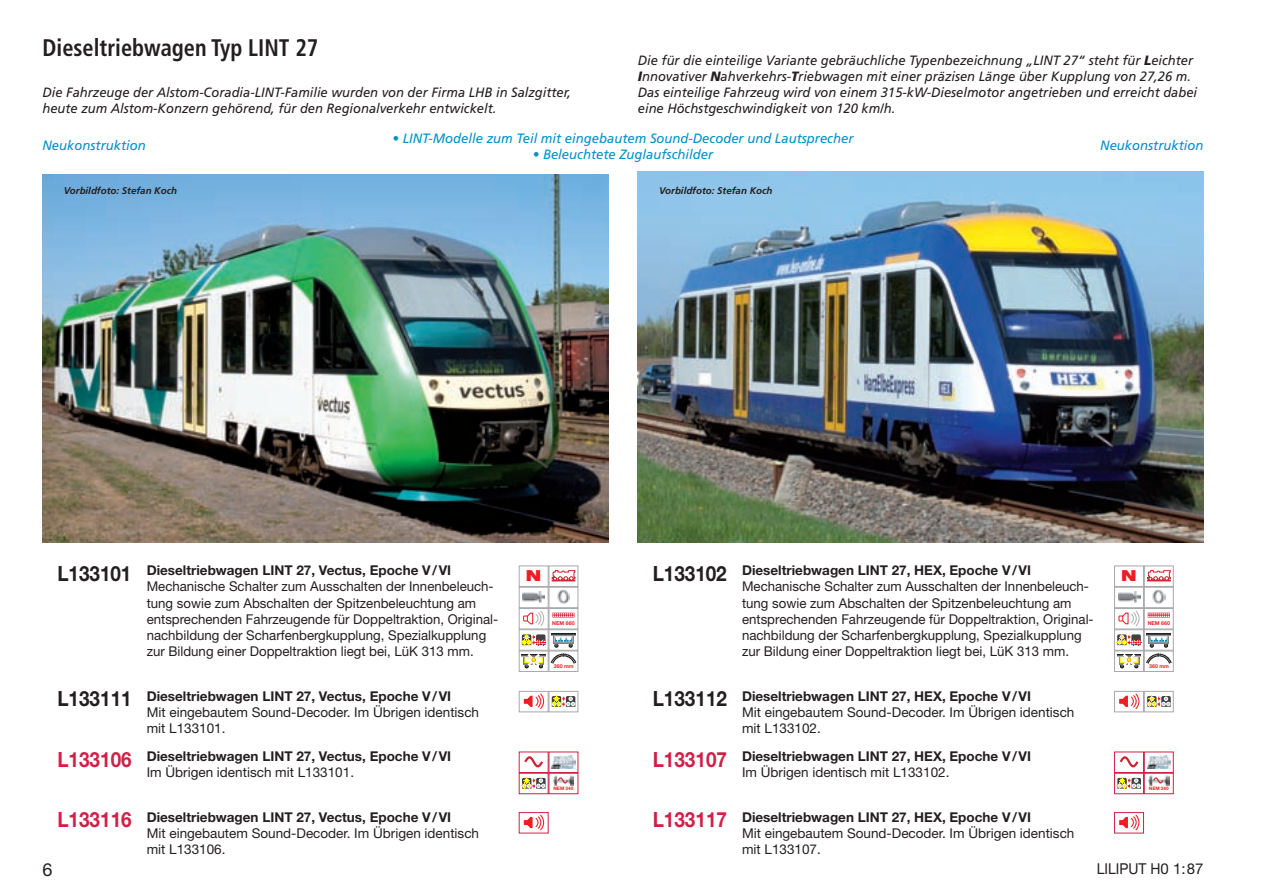
<style>
.page{position:relative;width:1263px;height:893px;background:#fff}
.page>*{position:absolute;margin:0;border:0;box-sizing:border-box;transform-origin:0 0}
.t1{font:700 condensed 24px "Frutiger";color:#231f20;scale:.93 1}
.t2{font:700 21px "Helvetica Neue LT Std";color:#231f20;scale:.9 1}
.t3{font:700 21px "Helvetica Neue LT Std";color:#d12048;scale:.9 1}
.t4{font:18px "Helvetica Neue LT Std";color:#231f20}
.t5{font:900 expanded 15.15px "Helvetica Neue";color:#ee1d23}
.t6{font:15px "Helvetica Neue LT Std";color:#231f20;scale:.93 1}
.t7{font:13.5px/16.2px "Helvetica Neue LT Std";color:#231f20}
.t8{font:italic 13.5px/16.2px "Frutiger";color:#231f20;scale:.96 1}
.t9{font:700 13.5px "Helvetica Neue LT Std";color:#231f20}
.t10{font:italic 13.5px "Frutiger";color:#0092c8}
.t11{font:italic 700 9.75px "Frutiger";color:#231f20}
.t12{font:700 5.25px "Helvetica Neue";color:#ee1d23}
.t13{font:700 4.65px "Helvetica Neue";color:#ee1d23}
.s1{font-weight:900}
</style>
<div class="page">
<img style="left:638px;top:172px;width:565px;height:370px">
<img style="left:43px;top:174px;width:565px;height:368px">
<div style="left:523px;top:655px;width:21px;height:10px;background:#8e8d71"></div>
<div style="left:524px;top:656px;width:19px;height:7px;border:1px solid #fff101"></div>
<svg style="left:525px;top:654px;width:18px;height:14px"></svg>
<div style="left:519px;top:651px;width:30px;height:21px;border:1px solid #a8a9ad"></div>
<svg style="left:1118px;top:656px;width:21px;height:9px"></svg>
<svg style="left:1117px;top:654px;width:24px;height:2px"></svg>
<svg style="left:1120px;top:654px;width:18px;height:14px"></svg>
<div style="left:1114px;top:651px;width:30px;height:21px;border:1px solid #a8a9ad"></div>
<svg style="left:523px;top:611px;width:22px;height:15px"></svg>
<div style="left:519px;top:608px;width:30px;height:21px;border:1px solid #a8a9ad"></div>
<svg style="left:1118px;top:611px;width:22px;height:15px"></svg>
<div style="left:1114px;top:608px;width:30px;height:21px;border:1px solid #a8a9ad"></div>
<svg style="left:521px;top:634px;width:25px;height:11px"></svg>
<div style="left:519px;top:629px;width:30px;height:22px;border:1px solid #a8a9ad"></div>
<svg style="left:1116px;top:634px;width:25px;height:11px"></svg>
<div style="left:1114px;top:629px;width:30px;height:22px;border:1px solid #a8a9ad"></div>
<svg style="left:551px;top:653px;width:25px;height:11px"></svg>
<div style="left:549px;top:651px;width:29px;height:21px;border:1px solid #a8a9ad"></div>
<svg style="left:1146px;top:653px;width:26px;height:11px"></svg>
<div style="left:1144px;top:651px;width:30px;height:21px;border:1px solid #a8a9ad"></div>
<svg style="left:552px;top:634px;width:23px;height:13px"></svg>
<div style="left:549px;top:629px;width:29px;height:22px;border:1px solid #a8a9ad"></div>
<svg style="left:1147px;top:634px;width:23px;height:13px"></svg>
<div style="left:1144px;top:629px;width:30px;height:22px;border:1px solid #a8a9ad"></div>
<img style="left:523px;top:592px;width:22px;height:10px">
<div style="left:519px;top:587px;width:30px;height:21px;border:1px solid #a8a9ad"></div>
<img style="left:1118px;top:592px;width:22px;height:10px">
<div style="left:1114px;top:587px;width:30px;height:21px;border:1px solid #a8a9ad"></div>
<svg style="left:551px;top:570px;width:24px;height:11px"></svg>
<div style="left:549px;top:566px;width:29px;height:21px;border:1px solid #a8a9ad"></div>
<svg style="left:1147px;top:570px;width:24px;height:11px"></svg>
<div style="left:1144px;top:566px;width:30px;height:21px;border:1px solid #a8a9ad"></div>
<svg style="left:552px;top:613px;width:22px;height:4px"></svg>
<div style="left:549px;top:608px;width:29px;height:21px;border:1px solid #a8a9ad"></div>
<svg style="left:1148px;top:613px;width:22px;height:4px"></svg>
<div style="left:1144px;top:608px;width:30px;height:21px;border:1px solid #a8a9ad"></div>
<img style="left:557px;top:590px;width:13px;height:14px">
<div style="left:549px;top:587px;width:29px;height:21px;border:1px solid #a8a9ad"></div>
<img style="left:1152px;top:590px;width:13px;height:14px">
<div style="left:1144px;top:587px;width:30px;height:21px;border:1px solid #a8a9ad"></div>
<div style="left:519px;top:566px;width:30px;height:21px;border:1px solid #a8a9ad"></div>
<div style="left:1114px;top:566px;width:30px;height:21px;border:1px solid #a8a9ad"></div>
<svg style="left:551px;top:696px;width:24px;height:11px"></svg>
<div style="left:549px;top:691px;width:29px;height:21px;border:1px solid #a8a9ad"></div>
<svg style="left:1146px;top:696px;width:25px;height:11px"></svg>
<div style="left:1144px;top:691px;width:30px;height:21px;border:1px solid #a8a9ad"></div>
<svg style="left:521px;top:778px;width:25px;height:11px"></svg>
<div style="left:519px;top:773px;width:30px;height:21px;border:1px solid #d12048"></div>
<svg style="left:1117px;top:778px;width:24px;height:11px"></svg>
<div style="left:1114px;top:773px;width:30px;height:21px;border:1px solid #d12048"></div>
<svg style="left:551px;top:755px;width:25px;height:14px"></svg>
<img style="left:552px;top:756px;width:23px;height:12px">
<div style="left:549px;top:752px;width:29px;height:21px;border:1px solid #d12048"></div>
<svg style="left:1147px;top:755px;width:24px;height:14px"></svg>
<img style="left:1147px;top:756px;width:23px;height:12px">
<div style="left:1144px;top:752px;width:30px;height:21px;border:1px solid #d12048"></div>
<svg style="left:524px;top:756px;width:19px;height:12px"></svg>
<div style="left:519px;top:752px;width:30px;height:21px;border:1px solid #d12048"></div>
<svg style="left:1119px;top:756px;width:20px;height:12px"></svg>
<div style="left:1114px;top:752px;width:30px;height:21px;border:1px solid #d12048"></div>
<img style="left:553px;top:776px;width:21px;height:9px">
<svg style="left:557px;top:777px;width:12px;height:7px"></svg>
<div style="left:549px;top:773px;width:29px;height:21px;border:1px solid #d12048"></div>
<img style="left:1148px;top:776px;width:21px;height:9px">
<svg style="left:1152px;top:777px;width:12px;height:7px"></svg>
<div style="left:1144px;top:773px;width:30px;height:21px;border:1px solid #d12048"></div>
<svg style="left:524px;top:814px;width:21px;height:17px"></svg>
<div style="left:519px;top:812px;width:30px;height:21px;border:1px solid #d12048"></div>
<svg style="left:1119px;top:814px;width:21px;height:17px"></svg>
<div style="left:1114px;top:812px;width:30px;height:21px;border:1px solid #d12048"></div>
<svg style="left:524px;top:693px;width:21px;height:16px"></svg>
<div style="left:519px;top:691px;width:30px;height:21px;border:1px solid #a8a9ad"></div>
<svg style="left:1119px;top:693px;width:21px;height:16px"></svg>
<div style="left:1114px;top:691px;width:30px;height:21px;border:1px solid #a8a9ad"></div>
<h1 class="t1" style="left:43px;top:38px;width:298px">Dieseltriebwagen Typ LINT 27</h1>
<p class="t8" style="left:43px;top:85px;width:552px">Die Fahrzeuge der Alstom-Coradia-LINT-Familie wurden von der Firma LHB in Salzgitter, heute zum Alstom-Konzern gehörend, für den Regionalverkehr entwickelt.</p>
<p class="t8" style="left:638px;top:53px;width:584px">Die für die einteilige Variante gebräuchliche Typenbezeichnung „LINT 27“ steht für <span class="s1">L</span>eichter <span class="s1">I</span>nnovativer <span class="s1">N</span>ahverkehrs-<span class="s1">T</span>riebwagen mit einer präzisen Länge über Kupplung von 27,26 m.<br>Das einteilige Fahrzeug wird von einem 315-kW-Dieselmotor angetrieben und erreicht dabei eine Höchstgeschwindigkeit von 120 km/h.</p>
<p class="t10" style="left:392px;top:133px;width:462px">• LINT-Modelle zum Teil mit eingebautem Sound-Decoder und Lautsprecher</p>
<p class="t10" style="left:533px;top:149px;width:182px">• Beleuchtete Zuglaufschilder</p>
<p class="t10" style="left:43px;top:140px;width:105px">Neukonstruktion</p>
<p class="t10" style="left:1100px;top:140px;width:105px">Neukonstruktion</p>
<p class="t11" style="left:64px;top:187px;width:115px">Vorbildfoto: Stefan Koch</p>
<p class="t11" style="left:659px;top:187px;width:115px">Vorbildfoto: Stefan Koch</p>
<p class="t9" style="left:147px;top:566px;width:306px">Dieseltriebwagen LINT 27, Vectus, Epoche V/VI</p>
<p class="t7" style="left:147px;top:580px;width:353px">Mechanische Schalter zum Ausschalten der Innenbeleuch&shy;tung sowie zum Abschalten der Spitzenbeleuchtung am entsprechenden Fahrzeugende für Doppeltraktion, Original&shy;nachbildung der Scharfenbergkupplung, Spezialkupplung zur Bildung einer Doppeltraktion liegt bei, LüK 313 mm.</p>
<p class="t9" style="left:742px;top:566px;width:290px">Dieseltriebwagen LINT 27, HEX, Epoche V/VI</p>
<p class="t7" style="left:742px;top:580px;width:353px">Mechanische Schalter zum Ausschalten der Innenbeleuch&shy;tung sowie zum Abschalten der Spitzenbeleuchtung am entsprechenden Fahrzeugende für Doppeltraktion, Original&shy;nachbildung der Scharfenbergkupplung, Spezialkupplung zur Bildung einer Doppeltraktion liegt bei, LüK 313 mm.</p>
<h2 class="t2" style="left:57px;top:566px;width:84px">L133101</h2>
<h2 class="t2" style="left:653px;top:566px;width:84px">L133102</h2>
<p class="t5" style="left:526px;top:569px;width:17px">N</p>
<p class="t5" style="left:1121px;top:569px;width:17px">N</p>
<p class="t12" style="left:552px;top:622px;width:24px">NEM 660</p>
<p class="t12" style="left:1148px;top:622px;width:24px">NEM 660</p>
<p class="t12" style="left:554px;top:664px;width:21px">360 mm</p>
<p class="t12" style="left:1149px;top:664px;width:21px">360 mm</p>
<p class="t9" style="left:147px;top:691px;width:306px">Dieseltriebwagen LINT 27, Vectus, Epoche V/VI</p>
<p class="t7" style="left:147px;top:705px;width:334px">Mit eingebautem Sound-Decoder. Im Übrigen identisch mit L133101.</p>
<h2 class="t2" style="left:57px;top:691px;width:84px">L133111</h2>
<h2 class="t2" style="left:653px;top:691px;width:84px">L133112</h2>
<p class="t9" style="left:742px;top:691px;width:290px">Dieseltriebwagen LINT 27, HEX, Epoche V/VI</p>
<p class="t7" style="left:742px;top:705px;width:334px">Mit eingebautem Sound-Decoder. Im Übrigen identisch mit L133102.</p>
<p class="t9" style="left:147px;top:752px;width:306px">Dieseltriebwagen LINT 27, Vectus, Epoche V/VI</p>
<p class="t7" style="left:147px;top:766px;width:209px">Im Übrigen identisch mit L133101.</p>
<h2 class="t3" style="left:57px;top:752px;width:84px">L133106</h2>
<h2 class="t3" style="left:653px;top:752px;width:84px">L133107</h2>
<p class="t9" style="left:742px;top:752px;width:290px">Dieseltriebwagen LINT 27, HEX, Epoche V/VI</p>
<p class="t7" style="left:742px;top:766px;width:209px">Im Übrigen identisch mit L133102.</p>
<p class="t13" style="left:553px;top:787px;width:21px">NEM 340</p>
<p class="t13" style="left:1149px;top:787px;width:21px">NEM 340</p>
<p class="t9" style="left:147px;top:812px;width:306px">Dieseltriebwagen LINT 27, Vectus, Epoche V/VI</p>
<p class="t7" style="left:147px;top:826px;width:334px">Mit eingebautem Sound-Decoder. Im Übrigen identisch mit L133106.</p>
<h2 class="t3" style="left:57px;top:812px;width:84px">L133116</h2>
<h2 class="t3" style="left:653px;top:812px;width:84px">L133117</h2>
<p class="t9" style="left:742px;top:812px;width:290px">Dieseltriebwagen LINT 27, HEX, Epoche V/VI</p>
<p class="t7" style="left:742px;top:826px;width:334px">Mit eingebautem Sound-Decoder. Im Übrigen identisch mit L133107.</p>
<h3 class="t4" style="left:43px;top:863px;width:12px">6</h3>
<p class="t6" style="left:1097px;top:863px;width:116px">LILIPUT H0 1:87</p>
</div>
